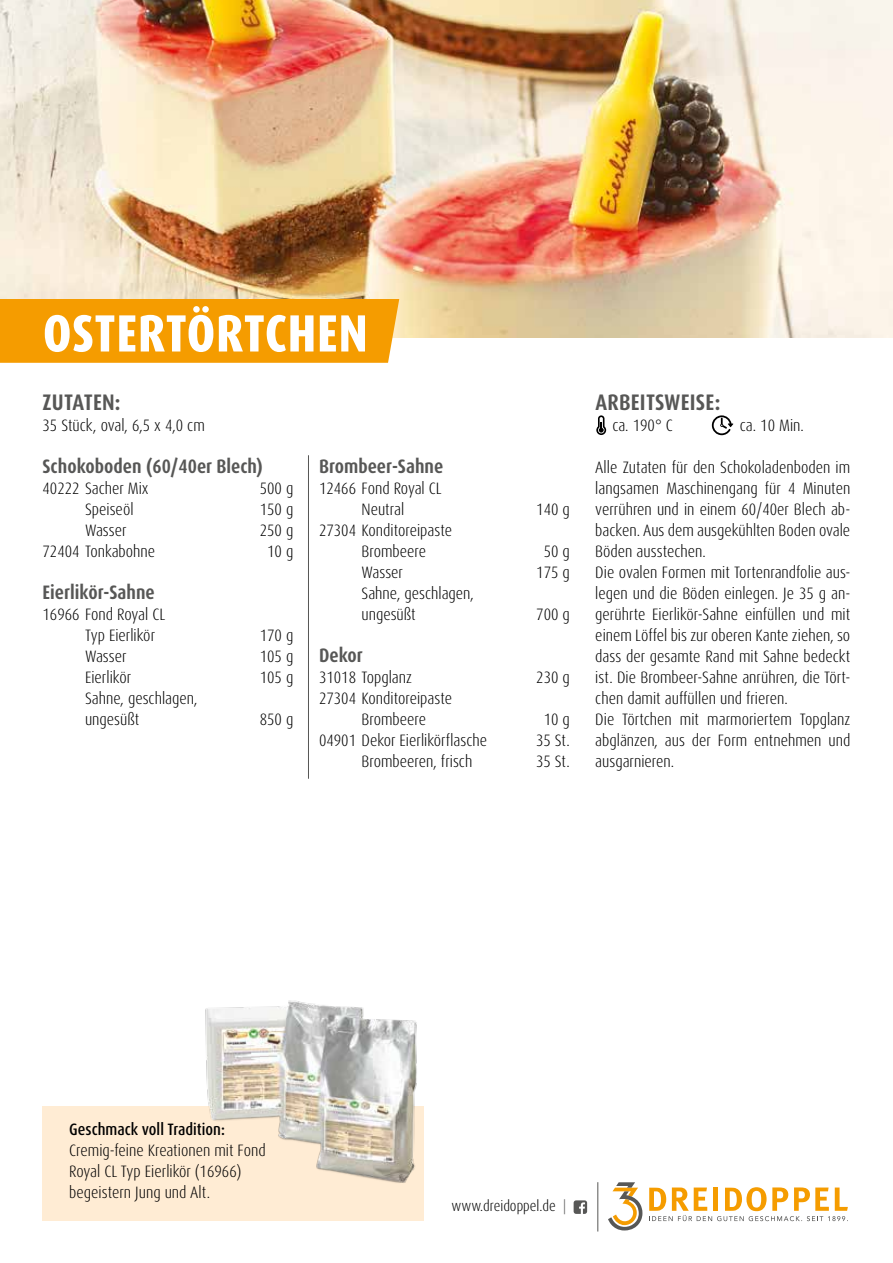
<style>
.page{position:relative;width:893px;height:1263px;background:#fff}
.page>*{position:absolute;margin:0;border:0;box-sizing:border-box;transform-origin:0 0}
.t1{font:800 condensed 52.5px "Dax Pro";letter-spacing:.01em;color:#fff}
.t2{font:700 condensed 22.5px "Dax Pro";letter-spacing:.01em;color:#575756}
.t3{font:700 condensed 19.5px "Dax Pro";color:#575756}
.t4{font:300 condensed 16.5px/21px "Dax Pro";color:#000}
.t5{font:500 condensed 16.5px "Dax Pro";color:#000}
.t6{font:300 condensed 15px "Dax Pro";color:#000}
.s1{color:#575756}
</style>
<div class="page">
<img style="left:0;top:0;width:893px;height:337px">
<hr style="left:308px;top:455px;width:1px;height:324px;background:#575756">
<svg style="left:574px;top:1200px;width:13px;height:14px"></svg>
<svg style="left:649px;top:1187px;width:199px;height:34px"></svg>
<svg style="left:608px;top:1182px;width:34px;height:48px"></svg>
<hr style="left:597px;top:1182px;width:1px;height:49px;background:#575756">
<svg style="left:712px;top:415px;width:21px;height:20px"></svg>
<svg style="left:596px;top:415px;width:10px;height:20px"></svg>
<div style="left:0;top:299px;width:399px;height:64px;background:#f59c00"></div>
<div style="left:43px;top:1106px;width:381px;height:114px;background:#ffecd4"></div>
<img style="left:205px;top:1000px;width:212px;height:183px">
<h1 class="t1" style="left:43px;top:299px;width:327px">OSTERTÖRTCHEN</h1>
<h2 class="t2" style="left:43px;top:388px;width:79px">ZUTATEN:</h2>
<p class="t4" style="left:43px;top:415px;width:164px">35 Stück, oval, 6,5 x 4,0 cm</p>
<p class="t3" style="left:43px;top:454px;width:222px">Schokoboden (60/40er Blech)</p>
<p class="t4" style="left:43px;top:478px;width:108px">40222 Sacher Mix</p>
<p class="t4" style="left:260px;top:478px;width:35px">500 g</p>
<p class="t4" style="left:85px;top:499px;width:50px">Speiseöl</p>
<p class="t4" style="left:260px;top:499px;width:35px">150 g</p>
<p class="t4" style="left:85px;top:520px;width:43px">Wasser</p>
<p class="t4" style="left:260px;top:520px;width:35px">250 g</p>
<p class="t4" style="left:43px;top:541px;width:114px">72404 Tonkabohne</p>
<p class="t4" style="left:267px;top:541px;width:28px">10 g</p>
<p class="t3" style="left:43px;top:580px;width:114px">Eierlikör-Sahne</p>
<p class="t4" style="left:85px;top:604px;width:82px;text-indent:-43px">16966 Fond Royal CL<br>Typ Eierlikör</p>
<p class="t4" style="left:260px;top:625px;width:35px">170 g</p>
<p class="t4" style="left:85px;top:646px;width:43px">Wasser</p>
<p class="t4" style="left:260px;top:646px;width:35px">105 g</p>
<p class="t4" style="left:85px;top:667px;width:48px">Eierlikör</p>
<p class="t4" style="left:260px;top:667px;width:35px">105 g</p>
<p class="t4" style="left:85px;top:688px;width:114px">Sahne, geschlagen, ungesüßt</p>
<p class="t4" style="left:260px;top:709px;width:35px">850 g</p>
<p class="t3" style="left:319px;top:454px;width:126px">Brombeer-Sahne</p>
<p class="t4" style="left:319px;top:478px;width:124px;text-align:center">12466 Fond Royal CL<br>Neutral</p>
<p class="t4" style="left:361px;top:520px;width:92px;text-indent:-43px">27304 Konditoreipaste<br>Brombeere</p>
<p class="t4" style="left:536px;top:499px;width:35px">140 g</p>
<p class="t4" style="left:544px;top:541px;width:28px">50 g</p>
<p class="t4" style="left:361px;top:562px;width:43px">Wasser</p>
<p class="t4" style="left:536px;top:562px;width:35px">175 g</p>
<p class="t4" style="left:361px;top:583px;width:114px">Sahne, geschlagen, ungesüßt</p>
<p class="t4" style="left:536px;top:604px;width:35px">700 g</p>
<p class="t3" style="left:319px;top:643px;width:45px">Dekor</p>
<p class="t4" style="left:319px;top:667px;width:95px">31018 Topglanz</p>
<p class="t4" style="left:536px;top:667px;width:35px">230 g</p>
<p class="t4" style="left:361px;top:688px;width:92px;text-indent:-43px">27304 Konditoreipaste<br>Brombeere</p>
<p class="t4" style="left:544px;top:709px;width:28px">10 g</p>
<p class="t4" style="left:319px;top:730px;width:170px">04901 Dekor Eierlikörflasche</p>
<p class="t4" style="left:536px;top:730px;width:35px">35 St.</p>
<p class="t4" style="left:361px;top:751px;width:112px">Brombeeren, frisch</p>
<p class="t4" style="left:536px;top:751px;width:35px">35 St.</p>
<h2 class="t2" style="left:595px;top:388px;width:127px">ARBEITSWEISE:</h2>
<p class="t4" style="left:612px;top:415px;width:62px">ca. 190° C</p>
<p class="t4" style="left:740px;top:415px;width:65px">ca. 10 Min.</p>
<p class="t4" style="left:595px;top:457px;width:257px">Alle Zutaten für den Schokoladenboden im langsamen Maschinengang für 4 Minuten verrühren und in einem 60/40er Blech ab&shy;backen. Aus dem ausgekühlten Boden ovale Böden ausstechen.<br>Die ovalen Formen mit Tortenrandfolie aus&shy;legen und die Böden einlegen. Je 35 g an&shy;gerührte Eierlikör-Sahne einfüllen und mit einem Löffel bis zur oberen Kante ziehen, so dass der gesamte Rand mit Sahne bedeckt ist. Die Brombeer-Sahne anrühren, die Tört&shy;chen damit auffüllen und frieren.<br>Die Törtchen mit marmoriertem Topglanz abglänzen, aus der Form entnehmen und ausgarnieren.</p>
<p class="t5" style="left:69px;top:1118px;width:157px">Geschmack voll Tradition:</p>
<p class="t4" style="left:69px;top:1139px;width:198px">Cremig-feine Kreationen mit Fond<br>Royal CL Typ Eierlikör (16966) begeistern Jung und Alt.</p>
<p class="t6" style="left:452px;top:1196px;width:116px">www.dreidoppel.de <span class="s1">|</span></p>
</div>
